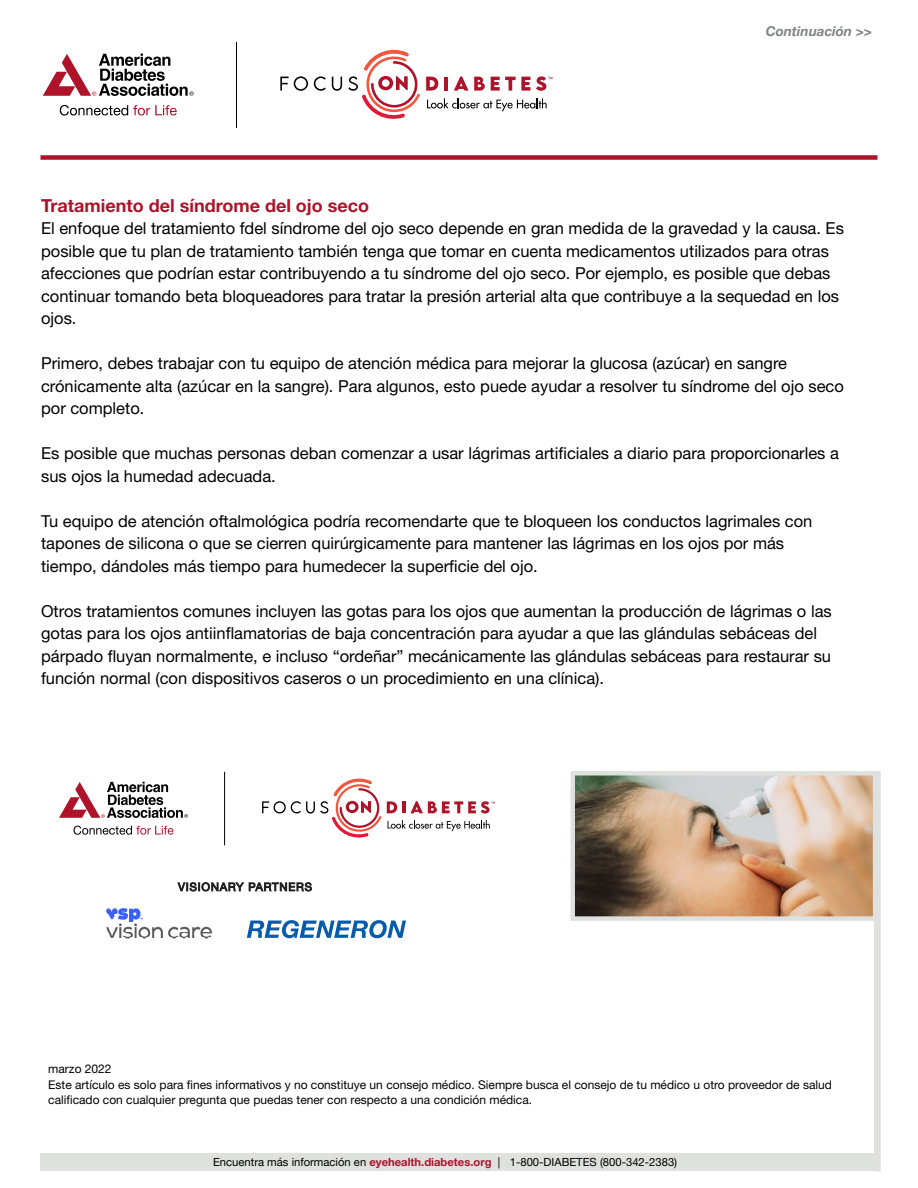
<style>
.page{position:relative;width:918px;height:1188px;background:#fff}
.page>*{position:absolute;margin:0;border:0;box-sizing:border-box;transform-origin:0 0}
.t1{font:700 18px "Helvetica Neue LT Pro";color:#ae132a}
.t2{font:16.5px/22.5px "Helvetica Neue LT Pro";color:#000}
.t3{font:italic 700 13.5px "Helvetica Neue";color:#808285}
.t4{font:12px/16.5px "Helvetica Neue LT Pro";color:#000}
.t5{font:11.25px "Helvetica Neue LT Pro";color:#000}
.s1{font-weight:700;color:#ae132a}
</style>
<div class="page">
<div style="left:40px;top:155px;width:838px;height:5px;background:#ae132a"></div>
<div style="left:40px;top:1154px;width:838px;height:18px;background:#dfe1df"></div>
<svg style="left:280px;top:76px;width:28px;height:15px"></svg>
<svg style="left:314px;top:76px;width:12px;height:15px"></svg>
<svg style="left:332px;top:77px;width:10px;height:14px"></svg>
<svg style="left:426px;top:77px;width:12px;height:14px"></svg>
<hr style="left:444px;top:77px;width:4px;height:14px;background:#ae132a">
<svg style="left:454px;top:76px;width:31px;height:15px"></svg>
<svg style="left:491px;top:77px;width:39px;height:14px"></svg>
<svg style="left:348px;top:49px;width:72px;height:70px"></svg>
<svg style="left:427px;top:98px;width:120px;height:13px"></svg>
<svg style="left:536px;top:76px;width:17px;height:15px"></svg>
<svg style="left:43px;top:54px;width:151px;height:42px"></svg>
<svg style="left:60px;top:105px;width:117px;height:11px"></svg>
<hr style="left:236px;top:42px;width:1px;height:86px;background:#000">
<img style="left:575px;top:776px;width:297px;height:140px">
<div style="left:570px;top:771px;width:307px;height:150px;border:4px solid #dfe1df"></div>
<div style="left:874px;top:771px;width:7px;height:401px;background:#dfe1df"></div>
<svg style="left:178px;top:883px;width:134px;height:8px"></svg>
<svg style="left:387px;top:801px;width:10px;height:12px"></svg>
<hr style="left:402px;top:801px;width:4px;height:12px;background:#ae132a">
<svg style="left:262px;top:778px;width:119px;height:60px"></svg>
<svg style="left:388px;top:820px;width:102px;height:11px"></svg>
<svg style="left:410px;top:801px;width:85px;height:13px"></svg>
<svg style="left:59px;top:782px;width:129px;height:36px"></svg>
<svg style="left:74px;top:826px;width:99px;height:9px"></svg>
<hr style="left:224px;top:772px;width:1px;height:73px;background:#000">
<svg style="left:247px;top:920px;width:159px;height:18px"></svg>
<img style="left:107px;top:908px;width:104px;height:31px">
<p class="t3" style="left:766px;top:21px;width:108px">Continuación &gt;&gt;</p>
<p class="t1" style="left:41px;top:194px;width:330px">Tratamiento del síndrome del ojo seco</p>
<p class="t2" style="left:41px;top:216px;width:804px">El enfoque del tratamiento fdel síndrome del ojo seco depende en gran medida de la gravedad y la causa. Es posible que tu plan de tratamiento también tenga que tomar en cuenta medicamentos utilizados para otras afecciones que podrían estar contribuyendo a tu síndrome del ojo seco. Por ejemplo, es posible que debas continuar tomando beta bloqueadores para tratar la presión arterial alta que contribuye a la sequedad en los ojos.</p>
<p class="t2" style="left:41px;top:352px;width:804px">Primero, debes trabajar con tu equipo de atención médica para mejorar la glucosa (azúcar) en sangre crónicamente alta (azúcar en la sangre). Para algunos, esto puede ayudar a resolver tu síndrome del ojo seco por completo.</p>
<p class="t2" style="left:41px;top:442px;width:799px">Es posible que muchas personas deban comenzar a usar lágrimas artificiales a diario para proporcionarles a sus ojos la humedad adecuada.</p>
<p class="t2" style="left:41px;top:509px;width:773px">Tu equipo de atención oftalmológica podría recomendarte que te bloqueen los conductos lagrimales con tapones de silicona o que se cierren quirúrgicamente para mantener las lágrimas en los ojos por más tiempo, dándoles más tiempo para humedecer la superficie del ojo.</p>
<p class="t2" style="left:41px;top:599px;width:792px">Otros tratamientos comunes incluyen las gotas para los ojos que aumentan la producción de lágrimas o las gotas para los ojos antiinflamatorias de baja concentración para ayudar a que las glándulas sebáceas del párpado fluyan normalmente, e incluso “ordeñar” mecánicamente las glándulas sebáceas para restaurar su función normal (con dispositivos caseros o un procedimiento en una clínica).</p>
<p class="t4" style="left:48px;top:1060px;width:785px">marzo 2022<br>Este artículo es solo para fines informativos y no constituye un consejo médico. Siempre busca el consejo de tu médico u otro proveedor de salud</p>
<p class="t4" style="left:48px;top:1091px;width:485px">calificado con cualquier pregunta que puedas tener con respecto a una condición médica.</p>
<p class="t5" style="left:213px;top:1155px;width:466px">Encuentra más información en <span class="s1">eyehealth.diabetes.org</span> | 1-800-DIABETES (800-342-2383)</p>
</div>
